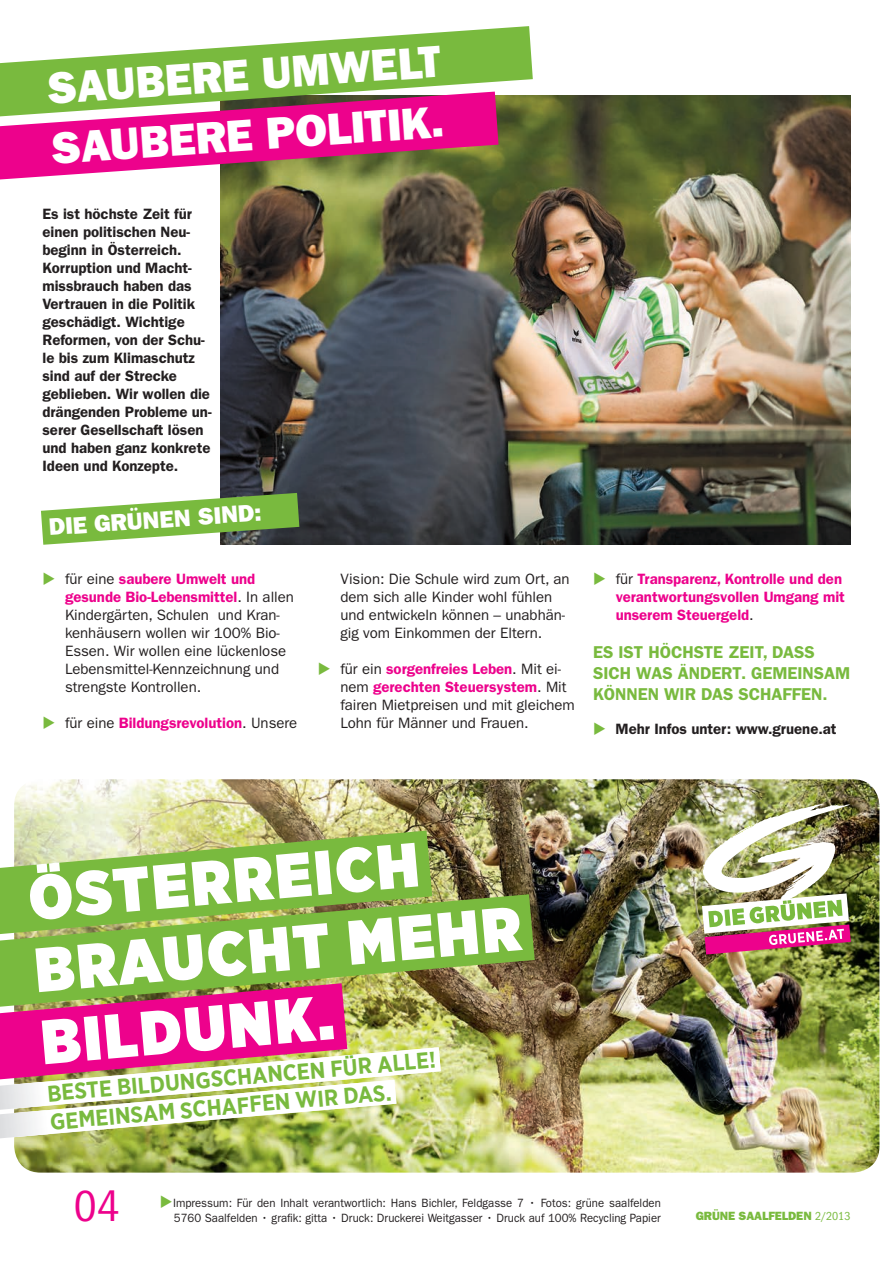
<style>
.page{position:relative;width:893px;height:1263px;background:#fff}
.page>*{position:absolute;margin:0;border:0;box-sizing:border-box;transform-origin:0 0}
.t1{font:900 62.55px/72.3px "Gotham Narrow";color:#fff}
.t2{font:45px "ITC Franklin Gothic Std Hvy";color:#fff}
.t3{font:condensed 45px "ITC Franklin Gothic Std";color:#ed028c}
.t4{font:24px "ITC Franklin Gothic Std Hvy";color:#fff}
.t5{font:700 22.8px/28.5px "Gotham Narrow";color:#79ba3e}
.t6{font:600 17.25px/20.7px "ITC Franklin Gothic Std";letter-spacing:-.005em;color:#79ba3e}
.t7{font:15px/18px "ITC Franklin Gothic Std";letter-spacing:-.005em;color:#231f20}
.t8{font:600 15px/18px "ITC Franklin Gothic Std";letter-spacing:-.005em;color:#231f20}
.t9{font:600 15px/18px "ITC Franklin Gothic Std";letter-spacing:-.005em;color:#ed028c}
.t10{font:12px "ITC Franklin Gothic Std";color:#231f20;scale:.95 1}
.t11{font:12px "ITC Franklin Gothic Std Hvy";letter-spacing:-.01em;color:#79ba3e}
.s1{color:#79ba3e}
.s2{font-weight:600;color:#ed028c}
.s3{font-weight:400;color:#231f20}
.s4{font-family:"ITC Franklin Gothic Std";font-stretch:condensed}
</style>
<div class="page">
<img style="left:14px;top:779px;width:865px;height:393px">
<svg style="left:0;top:830px;width:432px;height:64px;background:#95c25e"></svg>
<svg style="left:0;top:894px;width:535px;height:113px;background:#7eb142"></svg>
<img style="left:0;top:983px;width:441px;height:155px">
<img style="left:701px;top:804px;width:150px;height:150px">
<img style="left:220px;top:95px;width:630px;height:450px">
<svg style="left:0;top:116px;width:498px;height:63px;background:#d32f83"></svg>
<svg style="left:0;top:26px;width:533px;height:90px;fill:#79ba3e"></svg>
<svg style="left:41px;top:493px;width:258px;height:52px"></svg>
<h2 class="t2" style="left:46px;top:62px;width:396px;rotate:-4deg">SAUBERE UMWELT</h2>
<h2 class="t2" style="left:50px;top:122px;width:395px;rotate:-4deg">SAUBERE POLITIK.</h2>
<p class="t8" style="left:43px;top:205px;width:171px">Es ist höchste Zeit für einen politischen Neu&shy;beginn in Österreich.<br>Korruption und Macht&shy;missbrauch haben das<br>Vertrauen in die Politik geschädigt. Wichtige<br>Reformen, von der Schu&shy;le bis zum Klimaschutz sind auf der Strecke geblieben. Wir wollen die drängenden Probleme un&shy;serer Gesellschaft lösen und haben ganz konkrete<br>Ideen und Konzepte.</p>
<h3 class="t4" style="left:48px;top:513px;width:215px;rotate:-4deg">DIE GRÜNEN SIND:</h3>
<p class="t7" style="left:65px;top:570px;width:230px;text-indent:-22px"><span class="s1">◆</span> für eine <span class="s2">saubere Umwelt und gesunde Bio-Lebensmittel</span>. In allen<br>Kindergärten, Schulen und Kran&shy;kenhäusern wollen wir 100% Bio-<br>Essen. Wir wollen eine lückenlose<br>Lebensmittel-Kennzeichnung und strengste Kontrollen.</p>
<p class="t9" style="left:43px;top:713px;width:256px"><span class="s1">◆</span> <span class="s3">für eine</span> Bildungsrevolution<span class="s3">. Unsere</span></p>
<p class="t7" style="left:340px;top:570px;width:231px">Vision: Die Schule wird zum Ort, an dem sich alle Kinder wohl fühlen und entwickeln können – unabhän&shy;gig vom Einkommen der Eltern.</p>
<p class="t7" style="left:340px;top:660px;width:236px;text-indent:-22px"><span class="s1">◆</span> für ein <span class="s2">sorgenfreies Leben</span>. Mit ei&shy;nem <span class="s2">gerechten Steuersystem</span>. Mit fairen Mietpreisen und mit gleichem Lohn für Männer und Frauen.</p>
<p class="t9" style="left:616px;top:569px;width:231px;text-indent:-22px"><span class="s1">◆</span> <span class="s3">für</span> Transparenz, Kontrolle und den verantwortungsvollen Umgang mit unserem Steuergeld<span class="s3">.</span></p>
<p class="t6" style="left:593px;top:642px;width:259px">ES IST HÖCHSTE ZEIT, DASS<br>SICH WAS ÄNDERT. GEMEINSAM<br>KÖNNEN WIR DAS SCHAFFEN.</p>
<p class="t8" style="left:593px;top:720px;width:245px"><span class="s1">◆</span> Mehr Infos unter: www.gruene.at</p>
<h1 class="t1" style="left:26px;top:861px;width:489px;rotate:-5deg">ÖSTERREICH<br>BRAUCHT MEHR<br>BILDUNK.</h1>
<h3 class="t5" style="left:46px;top:1079px;width:391px;rotate:-5deg">BESTE BILDUNGSCHANCEN FÜR ALLE!<br>GEMEINSAM SCHAFFEN WIR DAS.</h3>
<h2 class="t3" style="left:74px;top:1180px;width:47px">04</h2>
<p class="t10" style="left:160px;top:1196px;width:529px"><span class="s1">◆</span>Impressum: Für den Inhalt verantwortlich: Hans Bichler, Feldgasse 7 • Fotos: grüne saalfelden</p>
<p class="t10" style="left:174px;top:1210px;width:514px">5760 Saalfelden • grafik: gitta • Druck: Druckerei Weitgasser • Druck auf 100% Recycling Papier</p>
<p class="t11" style="left:696px;top:1209px;width:156px">GRÜNE SAALFELDEN <span class="s4">2/2013</span></p>
</div>
